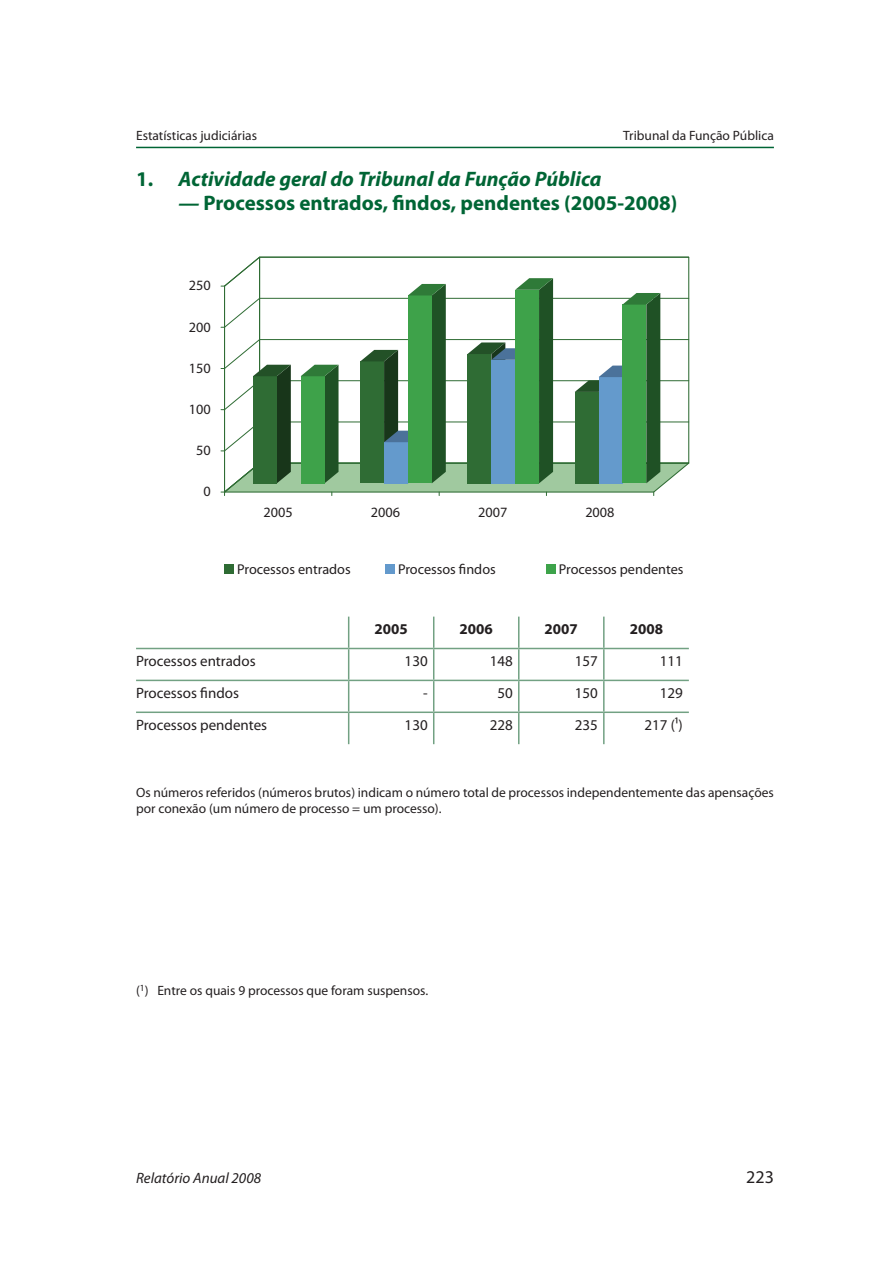
<style>
.page{position:relative;width:893px;height:1263px;background:#fff}
.page>*{position:absolute;margin:0;border:0;box-sizing:border-box;transform-origin:0 0}
.t1{font:700 21px "Myriad Pro";color:#006535}
.t2{font:italic 700 21px "Myriad Pro";color:#006535}
.t3{font:18px "Myriad Pro";color:#231f20}
.t4{font:15px "Myriad Pro";color:#231f20}
.t5{font:italic 15px "Myriad Pro";color:#231f20}
.t6{font:700 15px "Myriad Pro";color:#231f20}
.t7{font:14.25px "Myriad Pro";color:#231f20}
.t8{font:13.5px/16.5px "Myriad Pro";color:#231f20}
.s1{font-style:normal}
.s2{font-style:italic}
</style>
<div class="page">
<hr style="left:136px;top:147px;width:638px;height:1px;background:#006535">
<hr style="left:348px;top:617px;width:1px;height:31px;background:#72a183">
<hr style="left:433px;top:617px;width:1px;height:31px;background:#72a183">
<hr style="left:518px;top:617px;width:1px;height:31px;background:#72a183">
<hr style="left:603px;top:617px;width:2px;height:31px;background:#72a183">
<hr style="left:136px;top:648px;width:213px;height:1px;background:#72a183">
<hr style="left:349px;top:648px;width:85px;height:1px;background:#72a183">
<hr style="left:348px;top:649px;width:1px;height:31px;background:#72a183">
<hr style="left:434px;top:648px;width:85px;height:1px;background:#72a183">
<hr style="left:433px;top:649px;width:1px;height:31px;background:#72a183">
<hr style="left:519px;top:648px;width:85px;height:1px;background:#72a183">
<hr style="left:518px;top:649px;width:1px;height:31px;background:#72a183">
<hr style="left:604px;top:648px;width:85px;height:1px;background:#72a183">
<hr style="left:136px;top:680px;width:213px;height:1px;background:#72a183">
<hr style="left:349px;top:680px;width:85px;height:1px;background:#72a183">
<hr style="left:348px;top:681px;width:1px;height:30px;background:#72a183">
<hr style="left:434px;top:680px;width:85px;height:1px;background:#72a183">
<hr style="left:433px;top:681px;width:1px;height:30px;background:#72a183">
<hr style="left:519px;top:680px;width:85px;height:1px;background:#72a183">
<hr style="left:518px;top:681px;width:1px;height:30px;background:#72a183">
<hr style="left:604px;top:680px;width:85px;height:1px;background:#72a183">
<hr style="left:136px;top:711px;width:213px;height:2px;background:#72a183">
<hr style="left:349px;top:711px;width:85px;height:2px;background:#72a183">
<hr style="left:348px;top:713px;width:1px;height:31px;background:#72a183">
<hr style="left:434px;top:711px;width:85px;height:2px;background:#72a183">
<hr style="left:433px;top:713px;width:1px;height:31px;background:#72a183">
<hr style="left:519px;top:711px;width:85px;height:2px;background:#72a183">
<hr style="left:518px;top:713px;width:1px;height:31px;background:#72a183">
<hr style="left:604px;top:711px;width:85px;height:2px;background:#72a183">
<hr style="left:603px;top:649px;width:2px;height:31px;background:#72a183">
<hr style="left:603px;top:681px;width:2px;height:30px;background:#72a183">
<hr style="left:603px;top:713px;width:2px;height:31px;background:#72a183">
<div style="left:225px;top:564px;width:9px;height:10px;background:#2e6b33"></div>
<div style="left:385px;top:564px;width:10px;height:10px;background:#6399cc"></div>
<div style="left:546px;top:564px;width:10px;height:10px;background:#3da34a"></div>
<svg style="left:221px;top:256px;width:469px;height:240px"></svg>
<p class="t8" style="left:136px;top:127px;width:122px">Estatísticas judiciárias</p>
<p class="t8" style="left:623px;top:127px;width:152px">Tribunal da Função Pública</p>
<h1 class="t2" style="left:136px;top:165px;width:467px"><span class="s1">1.</span> Actividade geral do Tribunal da Função Pública</h1>
<h1 class="t1" style="left:179px;top:189px;width:500px"><span class="s2">—</span> Processos entrados, findos, pendentes (2005-2008)</h1>
<p class="t7" style="left:189px;top:277px;width:23px">250</p>
<p class="t7" style="left:189px;top:318px;width:23px">200</p>
<p class="t7" style="left:189px;top:359px;width:23px">150</p>
<p class="t7" style="left:189px;top:400px;width:23px">100</p>
<p class="t7" style="left:196px;top:441px;width:16px">50</p>
<p class="t7" style="left:203px;top:483px;width:9px">0</p>
<p class="t7" style="left:264px;top:503px;width:31px">2005</p>
<p class="t7" style="left:371px;top:503px;width:31px">2006</p>
<p class="t7" style="left:478px;top:503px;width:31px">2007</p>
<p class="t7" style="left:585px;top:503px;width:31px">2008</p>
<p class="t7" style="left:237px;top:560px;width:115px">Processos entrados</p>
<p class="t7" style="left:398px;top:560px;width:99px">Processos findos</p>
<p class="t7" style="left:559px;top:560px;width:126px">Processos pendentes</p>
<p class="t6" style="left:375px;top:619px;width:35px">2005</p>
<p class="t6" style="left:460px;top:619px;width:35px">2006</p>
<p class="t6" style="left:545px;top:619px;width:35px">2007</p>
<p class="t6" style="left:630px;top:619px;width:35px">2008</p>
<p class="t4" style="left:136px;top:651px;width:121px">Processos entrados</p>
<p class="t4" style="left:405px;top:651px;width:25px">130</p>
<p class="t4" style="left:490px;top:651px;width:25px">148</p>
<p class="t4" style="left:575px;top:651px;width:25px">157</p>
<p class="t4" style="left:660px;top:651px;width:25px">111</p>
<p class="t4" style="left:136px;top:683px;width:104px">Processos findos</p>
<p class="t4" style="left:423px;top:683px;width:6px">-</p>
<p class="t4" style="left:497px;top:683px;width:17px">50</p>
<p class="t4" style="left:575px;top:683px;width:25px">150</p>
<p class="t4" style="left:660px;top:683px;width:25px">129</p>
<p class="t4" style="left:136px;top:715px;width:133px">Processos pendentes</p>
<p class="t4" style="left:405px;top:715px;width:25px">130</p>
<p class="t4" style="left:490px;top:715px;width:25px">228</p>
<p class="t4" style="left:575px;top:715px;width:25px">235</p>
<p class="t4" style="left:644px;top:715px;width:40px">217 (¹)</p>
<p class="t8" style="left:136px;top:783px;width:639px">Os números referidos (números brutos) indicam o número total de processos independentemente das apensações por conexão (um número de processo = um processo).</p>
<p class="t8" style="left:136px;top:982px;width:294px">(<sup>1</sup>) Entre os quais 9 processos que foram suspensos.</p>
<p class="t5" style="left:136px;top:1168px;width:127px">Relatório Anual 2008</p>
<h2 class="t3" style="left:746px;top:1166px;width:29px">223</h2>
</div>
